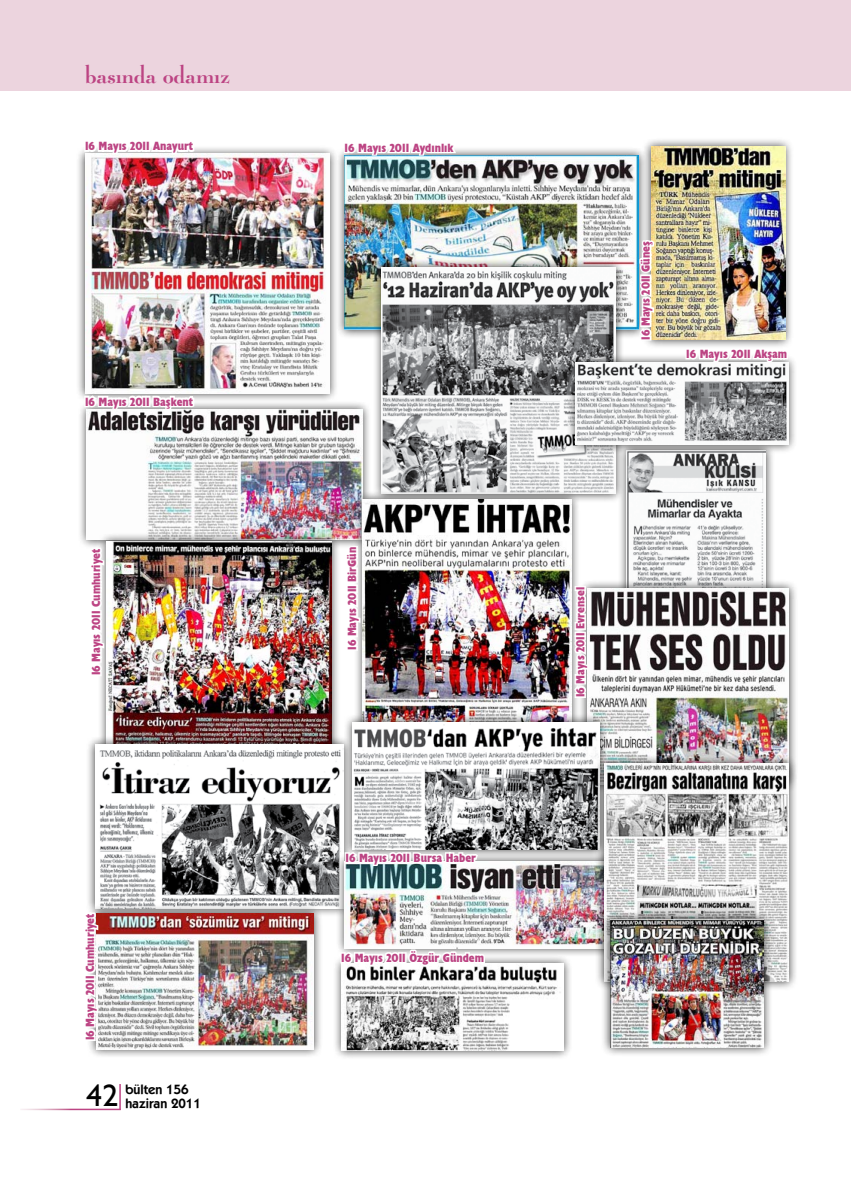
<style>
.page{position:relative;width:851px;height:1191px;background:#fff}
.page>*{position:absolute;margin:0;border:0;box-sizing:border-box;transform-origin:0 0}
.t1{font:31.5px "Humanist 521 BT";color:#000}
.t2{font:24px "Lucian BT";letter-spacing:-.01em;color:#bc4483}
.t3{font:600 13.5px/13.5px "Kabel IT Cby BT";color:#000}
.t4{font:700 condensed 12px "Humanist 521 BT Xtra";color:#bc4483}
</style>
<div class="page">
<div style="left:0;top:0;width:850px;height:91px;background:#ecd4de"></div>
<hr style="left:119px;top:1084px;width:2px;height:25px;background:#bc4483">
<hr style="left:20px;top:1108px;width:101px;height:2px;background:#fff">
<div style="left:617px;top:441px;width:157px;height:205px;background:#000;opacity:.75"></div>
<img style="left:626px;top:454px;width:139px;height:125px">
<div style="left:76px;top:145px;width:262px;height:258px;background:#000;opacity:.75"></div>
<img style="left:85px;top:154px;width:244px;height:239px">
<div style="left:335px;top:146px;width:312px;height:193px;background:#000;opacity:.75"></div>
<img style="left:344px;top:155px;width:294px;height:175px">
<div style="left:372px;top:258px;width:252px;height:245px;background:#000;opacity:.75"></div>
<img style="left:381px;top:268px;width:234px;height:226px">
<div style="left:78px;top:400px;width:294px;height:149px;background:#000;opacity:.75"></div>
<img style="left:87px;top:409px;width:275px;height:130px">
<div style="left:97px;top:532px;width:243px;height:226px;background:#000;opacity:.75"></div>
<img style="left:106px;top:541px;width:225px;height:194px">
<div style="left:86px;top:735px;width:266px;height:182px;background:#000;opacity:.75"></div>
<img style="left:95px;top:745px;width:248px;height:163px">
<div style="left:353px;top:490px;width:227px;height:267px;background:#000;opacity:.75"></div>
<img style="left:362px;top:500px;width:209px;height:213px">
<div style="left:641px;top:137px;width:153px;height:212px;background:#000;opacity:.75"></div>
<img style="left:651px;top:146px;width:133px;height:194px">
<div style="left:87px;top:904px;width:235px;height:154px;background:#000;opacity:.75"></div>
<img style="left:96px;top:913px;width:217px;height:136px">
<div style="left:566px;top:353px;width:231px;height:101px;background:#000;opacity:.75"></div>
<img style="left:575px;top:362px;width:213px;height:82px">
<div style="left:335px;top:852px;width:307px;height:105px;background:#000;opacity:.75"></div>
<img style="left:344px;top:861px;width:251px;height:87px">
<div style="left:332px;top:954px;width:240px;height:106px;background:#000;opacity:.75"></div>
<img style="left:341px;top:963px;width:222px;height:87px">
<div style="left:578px;top:579px;width:219px;height:214px;background:#000;opacity:.75"></div>
<img style="left:587px;top:588px;width:201px;height:166px">
<div style="left:343px;top:713px;width:265px;height:146px;background:#000;opacity:.75"></div>
<img style="left:352px;top:722px;width:247px;height:127px">
<img style="left:85px;top:145px;width:112px;height:23px">
<svg style="left:344px;top:146px;width:114px;height:23px"></svg>
<img style="left:623px;top:235px;width:48px;height:105px">
<div style="left:685px;top:348px;width:5px;height:11px;border:3px solid #fff"></div>
<svg style="left:686px;top:340px;width:103px;height:35px"></svg>
<svg style="left:85px;top:387px;width:112px;height:36px"></svg>
<img style="left:78px;top:545px;width:44px;height:130px">
<svg style="left:329px;top:544px;width:49px;height:106px"></svg>
<svg style="left:557px;top:587px;width:73px;height:110px"></svg>
<svg style="left:86px;top:910px;width:30px;height:130px"></svg>
<div style="left:595px;top:754px;width:202px;height:237px;background:#000;opacity:.75"></div>
<img style="left:604px;top:764px;width:184px;height:217px">
<div style="left:601px;top:910px;width:171px;height:146px;background:#000;opacity:.75"></div>
<img style="left:610px;top:919px;width:153px;height:128px">
<div style="left:340px;top:952px;width:5px;height:11px;border:3px solid #fff"></div>
<svg style="left:341px;top:943px;width:145px;height:36px"></svg>
<div style="left:344px;top:852px;width:6px;height:11px;border:3px solid #fff"></div>
<svg style="left:345px;top:843px;width:134px;height:36px"></svg>
<h2 class="t2" style="left:85px;top:59px;width:146px">basında odamız</h2>
<p class="t4" style="left:85px;top:139px;width:109px">16 Mayıs 2011 Anayurt</p>
<p class="t4" style="left:344px;top:140px;width:110px">16 Mayıs 2011 Aydınlık</p>
<p class="t4" style="left:85px;top:394px;width:109px">16 Mayıs 2011 Başkent</p>
<p class="t4" style="left:89px;top:675px;width:128px;rotate:-90deg">16 Mayıs 2011 Cumhuriyet</p>
<p class="t4" style="left:345px;top:650px;width:104px;rotate:-90deg">16 Mayıs 2011 BirGün</p>
<p class="t4" style="left:83px;top:1040px;width:128px;rotate:-90deg">16 Mayıs 2011 Cumhuriyet</p>
<h1 class="t1" style="left:86px;top:1076px;width:33px">42</h1>
<p class="t3" style="left:125px;top:1082px;width:77px">bülten 156 haziran 2011</p>
<p class="t4" style="left:345px;top:850px;width:132px">16 Mayıs 2011 Bursa Haber</p>
<p class="t4" style="left:341px;top:950px;width:144px">16 Mayıs 2011 Özgür Gündem</p>
<p class="t4" style="left:638px;top:340px;width:100px;rotate:-90deg">16 Mayıs 2011 Güneş</p>
<p class="t4" style="left:686px;top:346px;width:102px">16 Mayıs 2011 Akşam</p>
<p class="t4" style="left:572px;top:697px;width:112px;rotate:-90deg">16 Mayıs 2011 Evrensel</p>
</div>
